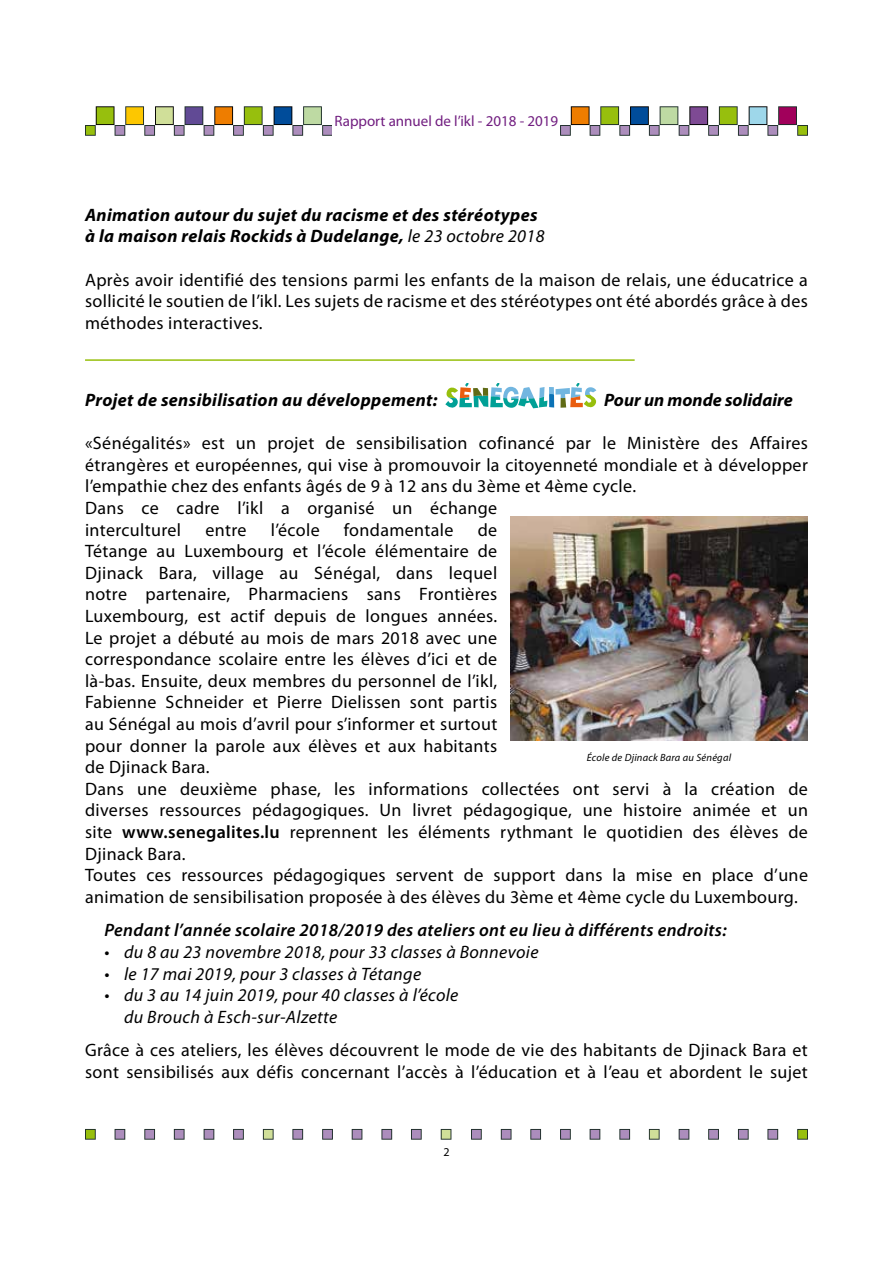
<style>
.page{position:relative;width:893px;height:1263px;background:#fff}
.page>*{position:absolute;margin:0;border:0;box-sizing:border-box;transform-origin:0 0}
.t1{font:18px/21.6px "Myriad Pro";letter-spacing:.02em;color:#000}
.t2{font:italic 18px/21.6px "Myriad Pro";letter-spacing:.02em;color:#000}
.t3{font:italic 700 18px/21.6px "Myriad Pro";letter-spacing:.02em;color:#000}
.t4{font:italic 600 18px "Myriad Pro";letter-spacing:.02em;color:#000}
.t5{font:italic 700 18px "Myriad Pro";color:#000}
.t6{font:15px "Myriad Pro";color:#711e80}
.t7{font:12px "Myriad Pro";color:#000}
.t8{font:italic 10.5px "Myriad Pro";letter-spacing:.02em;color:#000}
.s1{font-weight:400}
.s2{font-weight:600}
.s3{font-style:normal}
</style>
<div class="page">
<svg style="left:85px;top:106px;width:723px;height:30px"></svg>
<svg style="left:85px;top:1129px;width:11px;height:11px"></svg>
<svg style="left:115px;top:1129px;width:10px;height:11px"></svg>
<svg style="left:144px;top:1129px;width:11px;height:11px"></svg>
<svg style="left:174px;top:1129px;width:11px;height:11px"></svg>
<svg style="left:204px;top:1129px;width:10px;height:11px"></svg>
<svg style="left:233px;top:1129px;width:11px;height:11px"></svg>
<svg style="left:263px;top:1129px;width:11px;height:11px"></svg>
<svg style="left:292px;top:1129px;width:11px;height:11px"></svg>
<svg style="left:322px;top:1129px;width:11px;height:11px"></svg>
<svg style="left:352px;top:1129px;width:10px;height:11px"></svg>
<svg style="left:381px;top:1129px;width:11px;height:11px"></svg>
<svg style="left:411px;top:1129px;width:11px;height:11px"></svg>
<svg style="left:441px;top:1129px;width:10px;height:11px"></svg>
<svg style="left:471px;top:1129px;width:11px;height:11px"></svg>
<svg style="left:501px;top:1129px;width:10px;height:11px"></svg>
<svg style="left:530px;top:1129px;width:11px;height:11px"></svg>
<svg style="left:560px;top:1129px;width:11px;height:11px"></svg>
<svg style="left:590px;top:1129px;width:10px;height:11px"></svg>
<svg style="left:619px;top:1129px;width:11px;height:11px"></svg>
<svg style="left:649px;top:1129px;width:11px;height:11px"></svg>
<svg style="left:679px;top:1129px;width:10px;height:11px"></svg>
<svg style="left:708px;top:1129px;width:11px;height:11px"></svg>
<svg style="left:738px;top:1129px;width:11px;height:11px"></svg>
<svg style="left:767px;top:1129px;width:11px;height:11px"></svg>
<svg style="left:797px;top:1129px;width:11px;height:11px"></svg>
<div style="left:333px;top:103px;width:227px;height:34px;background:#fff"></div>
<svg style="left:445px;top:384px;width:152px;height:25px"></svg>
<hr style="left:85px;top:359px;width:550px;height:2px;background:#97bf0d">
<img style="left:510px;top:517px;width:298px;height:223px">
<p class="t6" style="left:334px;top:111px;width:225px">Rapport annuel de l’ikl - 2018 - 2019</p>
<p class="t3" style="left:85px;top:203px;width:461px">Animation autour du sujet du racisme et des stéréotypes à la maison relais Rockids à Dudelange, <span class="s1">le 23 octobre 2018</span></p>
<p class="t1" style="left:85px;top:268px;width:724px;text-align:justify">Après avoir identifié des tensions parmi les enfants de la maison de relais, une éducatrice a sollicité le soutien de l’ikl. Les sujets de racisme et des stéréotypes ont été abordés grâce à des méthodes interactives.</p>
<p class="t3" style="left:85px;top:388px;width:354px">Projet de sensibilisation au développement:</p>
<p class="t5" style="left:604px;top:388px;width:190px">Pour un monde solidaire</p>
<p class="t1" style="left:85px;top:432px;width:724px">«Sénégalités» est un projet de sensibilisation cofinancé par le Ministère des Affaires étrangères et européennes, qui vise à promouvoir la citoyenneté mondiale et à développer l’empathie chez des enfants âgés de 9 à 12 ans du 3ème et 4ème cycle.<br>Dans ce cadre l’ikl a organisé un échange<br>interculturel</p>
<p class="t1" style="left:205px;top:518px;width:43px">entre</p>
<p class="t1" style="left:271px;top:518px;width:50px">l’école</p>
<p class="t1" style="left:344px;top:518px;width:111px">fondamentale</p>
<p class="t1" style="left:85px;top:518px;width:724px;text-indent:393px">de<br>Tétange au Luxembourg et l’école élémentaire de<br>Djinack Bara, village au Sénégal, dans lequel<br>notre partenaire, Pharmaciens sans Frontières<br>Luxembourg, est actif depuis de longues années.<br>Le projet a débuté au mois de mars 2018 avec une<br>correspondance scolaire entre les élèves d’ici et de<br>là-bas. Ensuite, deux membres du personnel de l’ikl,<br>Fabienne Schneider et Pierre Dielissen sont partis<br>au Sénégal au mois d’avril pour s’informer et surtout<br>pour donner la parole aux élèves et aux habitants<br>de Djinack Bara.<br>Dans une deuxième phase, les informations collectées ont servi à la création de diverses ressources pédagogiques. Un livret pédagogique, une histoire animée et un site <span class="s2">www.senegalites.lu</span> reprennent les éléments rythmant le quotidien des élèves de Djinack Bara.<br>Toutes ces ressources pédagogiques servent de support dans la mise en place d’une animation de sensibilisation proposée à des élèves du 3ème et 4ème cycle du Luxembourg.</p>
<p class="t4" style="left:105px;top:919px;width:624px">Pendant l’année scolaire 2018/2019 des ateliers ont eu lieu à différents endroits:</p>
<p class="t2" style="left:105px;top:941px;width:435px"><span class="s3">•</span> du 8 au 23 novembre 2018, pour 33 classes à Bonnevoie</p>
<p class="t2" style="left:105px;top:962px;width:318px">• le 17 mai 2019, pour 3 classes à Tétange</p>
<p class="t2" style="left:124px;top:984px;width:336px;text-indent:-19px">• du 3 au 14 juin 2019, pour 40 classes à l’école du Brouch à Esch-sur-Alzette</p>
<p class="t1" style="left:85px;top:1039px;width:724px">Grâce à ces ateliers, les élèves découvrent le mode de vie des habitants de Djinack Bara et sont sensibilisés aux défis concernant l’accès à l’éducation et à l’eau et abordent le sujet</p>
<p class="t8" style="left:587px;top:751px;width:146px">École de Djinack Bara au Sénégal</p>
<p class="t7" style="left:443px;top:1145px;width:8px">2</p>
</div>
